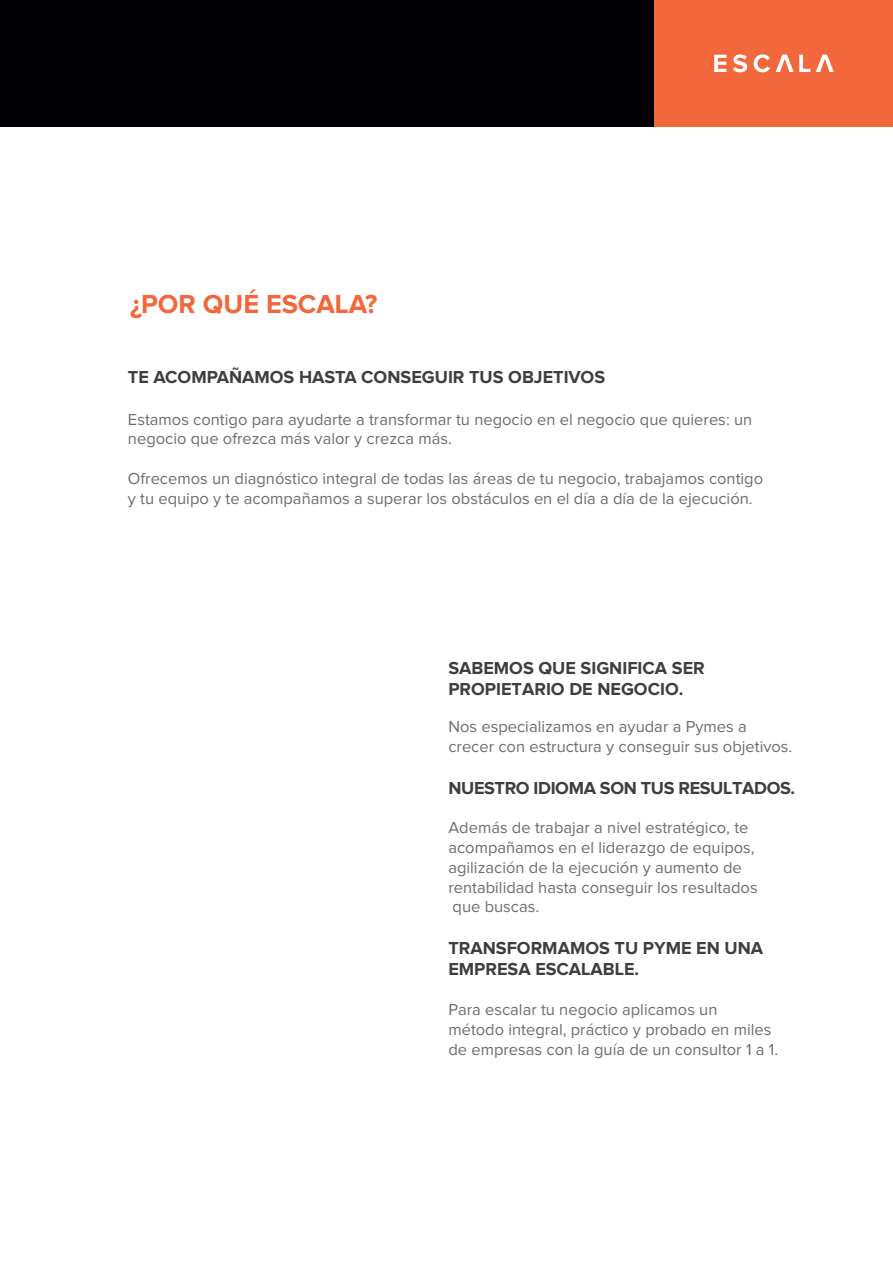
<style>
.page{position:relative;width:893px;height:1263px;background:#fff}
.page>*{position:absolute;margin:0;border:0;box-sizing:border-box;transform-origin:0 0}
.t1{font:700 27px "Proxima Nova";color:#f2673b}
.t2{font:700 18px/21.6px "Proxima Nova";color:#3e3e3f}
.t3{font:700 18px "Proxima Nova";letter-spacing:-.02em;color:#3e3e3f}
.t4{font:16.5px/19.8px "Proxima Nova";color:#6c6d70}
</style>
<div class="page">
<div style="left:654px;top:0;width:239px;height:127px;background:#f2673b"></div>
<div style="left:1px;top:0;width:653px;height:127px;background:#000002"></div>
<svg style="left:714px;top:55px;width:12px;height:17px"></svg>
<svg style="left:733px;top:54px;width:14px;height:18px"></svg>
<svg style="left:754px;top:54px;width:16px;height:18px"></svg>
<svg style="left:816px;top:55px;width:18px;height:17px"></svg>
<svg style="left:776px;top:55px;width:34px;height:17px"></svg>
<h1 class="t1" style="left:130px;top:292px;width:249px">¿POR QUÉ ESCALA?</h1>
<p class="t2" style="left:128px;top:367px;width:479px">TE ACOMPAÑAMOS HASTA CONSEGUIR TUS OBJETIVOS</p>
<p class="t4" style="left:128px;top:409px;width:626px">Estamos contigo para ayudarte a transformar tu negocio en el negocio que quieres: un negocio que ofrezca más valor y crezca más.</p>
<p class="t4" style="left:128px;top:469px;width:637px">Ofrecemos un diagnóstico integral de todas las áreas de tu negocio, trabajamos contigo y tu equipo y te acompañamos a superar los obstáculos en el día a día de la ejecución.</p>
<p class="t2" style="left:448px;top:657px;width:258px">SABEMOS QUE SIGNIFICA SER<br>PROPIETARIO DE NEGOCIO.</p>
<p class="t4" style="left:448px;top:717px;width:346px">Nos especializamos en ayudar a Pymes a crecer con estructura y conseguir sus objetivos.</p>
<p class="t3" style="left:448px;top:779px;width:348px">NUESTRO IDIOMA SON TUS RESULTADOS.</p>
<p class="t4" style="left:448px;top:818px;width:311px">Además de trabajar a nivel estratégico, te acompañamos en el liderazgo de equipos, agilización de la ejecución y aumento de rentabilidad hasta conseguir los resultados que buscas.</p>
<p class="t2" style="left:448px;top:938px;width:316px">TRANSFORMAMOS TU PYME EN UNA<br>EMPRESA ESCALABLE.</p>
<p class="t4" style="left:448px;top:1000px;width:331px">Para escalar tu negocio aplicamos un<br>método integral, práctico y probado en miles de empresas con la guía de un consultor 1 a 1.</p>
</div>
